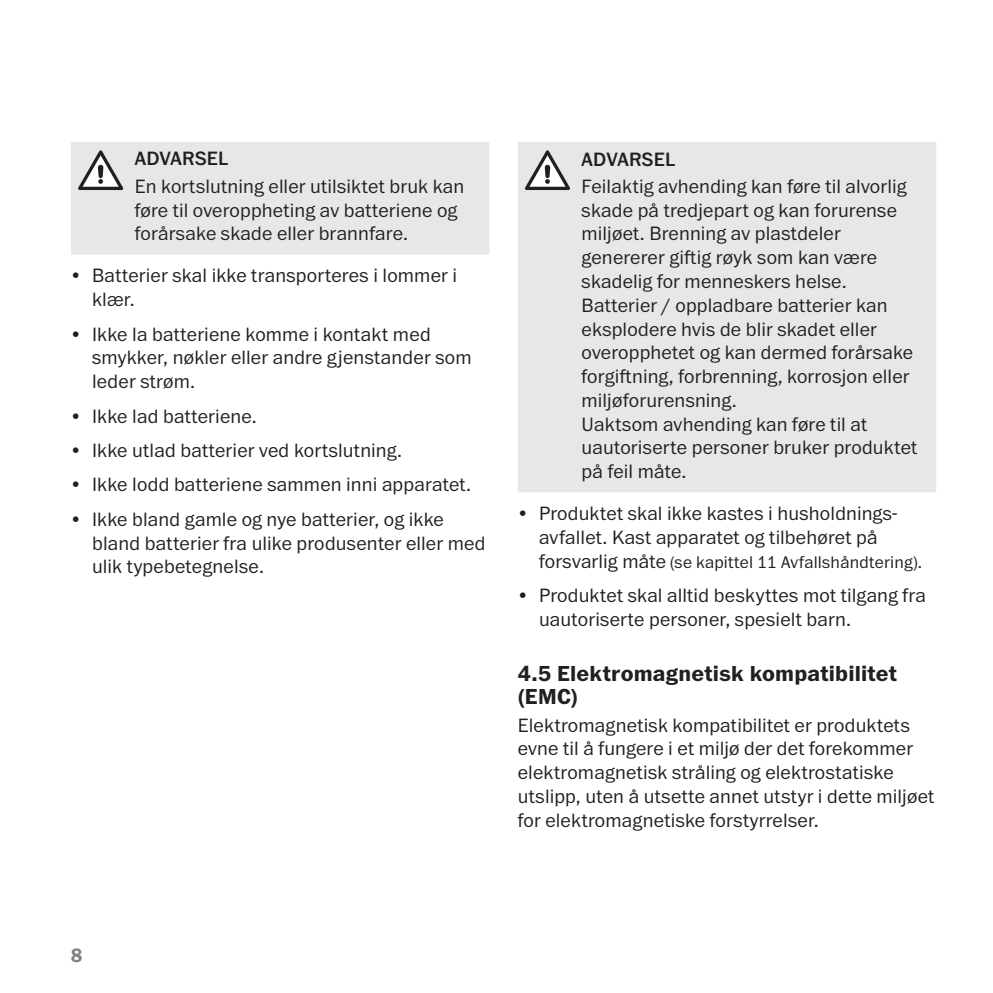
<style>
.page{position:relative;width:993px;height:993px;background:#fff}
.page>*{position:absolute;margin:0;border:0;box-sizing:border-box;transform-origin:0 0}
.Head_3{font:700 22.5px/23.8px "Franklin ITC Pro";letter-spacing:.01em;color:#231f20}
.Body{font:300 20px/23.8px "Franklin ITC Pro";letter-spacing:.01em;color:#231f20}
.Head_4{font:500 20px "Franklin ITC Pro";letter-spacing:.01em;color:#231f20}
.t1{font:700 20px "Franklin ITC Pro";color:#808285}
.t2{font:300 17.5px "Franklin ITC Pro";letter-spacing:.015em;color:#231f20}
.s1{font-size:20px}
</style>
<div class="page">
<div style="left:71px;top:142px;width:418px;height:112px;background:#e6e7e9"></div>
<svg style="left:78px;top:150px;width:45px;height:40px"></svg>
<div style="left:518px;top:142px;width:417px;height:350px;background:#e6e7e9"></div>
<svg style="left:524px;top:150px;width:46px;height:40px"></svg>
<p class="Head_4" style="left:135px;top:148px;width:95px">ADVARSEL</p>
<p class="Body" style="left:135px;top:175px;width:331px">En kortslutning eller utilsiktet bruk kan føre til overoppheting av batteriene og forårsake skade eller brannfare.</p>
<p class="Body" style="left:92px;top:264px;width:366px;text-indent:-21px">• Batterier skal ikke transporteres i lommer i klær.</p>
<p class="Body" style="left:92px;top:322px;width:381px;text-indent:-21px">• Ikke la batteriene komme i kontakt med smykker, nøkler eller andre gjenstander som leder strøm.</p>
<p class="Body" style="left:71px;top:404px;width:187px">• Ikke lad batteriene.</p>
<p class="Body" style="left:71px;top:439px;width:332px">• Ikke utlad batterier ved kortslutning.</p>
<p class="Body" style="left:71px;top:473px;width:401px">• Ikke lodd batteriene sammen inni apparatet.</p>
<p class="Body" style="left:92px;top:507px;width:395px;text-indent:-21px">• Ikke bland gamle og nye batterier, og ikke bland batterier fra ulike produsenter eller med ulik typebetegnelse.</p>
<p class="Head_4" style="left:581px;top:148px;width:95px">ADVARSEL</p>
<p class="Body" style="left:581px;top:175px;width:333px">Feilaktig avhending kan føre til alvorlig skade på tredjepart og kan forurense miljøet. Brenning av plastdeler genererer giftig røyk som kan være skadelig for menneskers helse.<br>Batterier / oppladbare batterier kan eksplodere hvis de blir skadet eller overopphetet og kan dermed forårsake forgiftning, forbrenning, korrosjon eller miljøforurensning.</p>
<p class="Body" style="left:581px;top:412px;width:337px">Uaktsom avhending kan føre til at uautoriserte personer bruker produktet på feil måte.</p>
<p class="Body" style="left:517px;top:502px;width:380px;text-align:center">• Produktet skal ikke kastes i husholdnings&shy;avfallet. Kast apparatet og tilbehøret på</p>
<p class="t2" style="left:539px;top:552px;width:384px"><span class="s1">forsvarlig måte</span> (se kapittel 11 Avfallshåndtering).</p>
<p class="Body" style="left:539px;top:584px;width:388px;text-indent:-21px">• Produktet skal alltid beskyttes mot tilgang fra uautoriserte personer, spesielt barn.</p>
<p class="Head_3" style="left:517px;top:661px;width:380px">4.5 Elektromagnetisk kompatibilitet (EMC)</p>
<p class="Body" style="left:517px;top:713px;width:418px">Elektromagnetisk kompatibilitet er produktets evne til å fungere i et miljø der det forekommer elektromagnetisk stråling og elektrostatiske utslipp, uten å utsette annet utstyr i dette miljøet for elektromagnetiske forstyrrelser.</p>
<p class="t1" style="left:71px;top:943px;width:13px">8</p>
</div>
